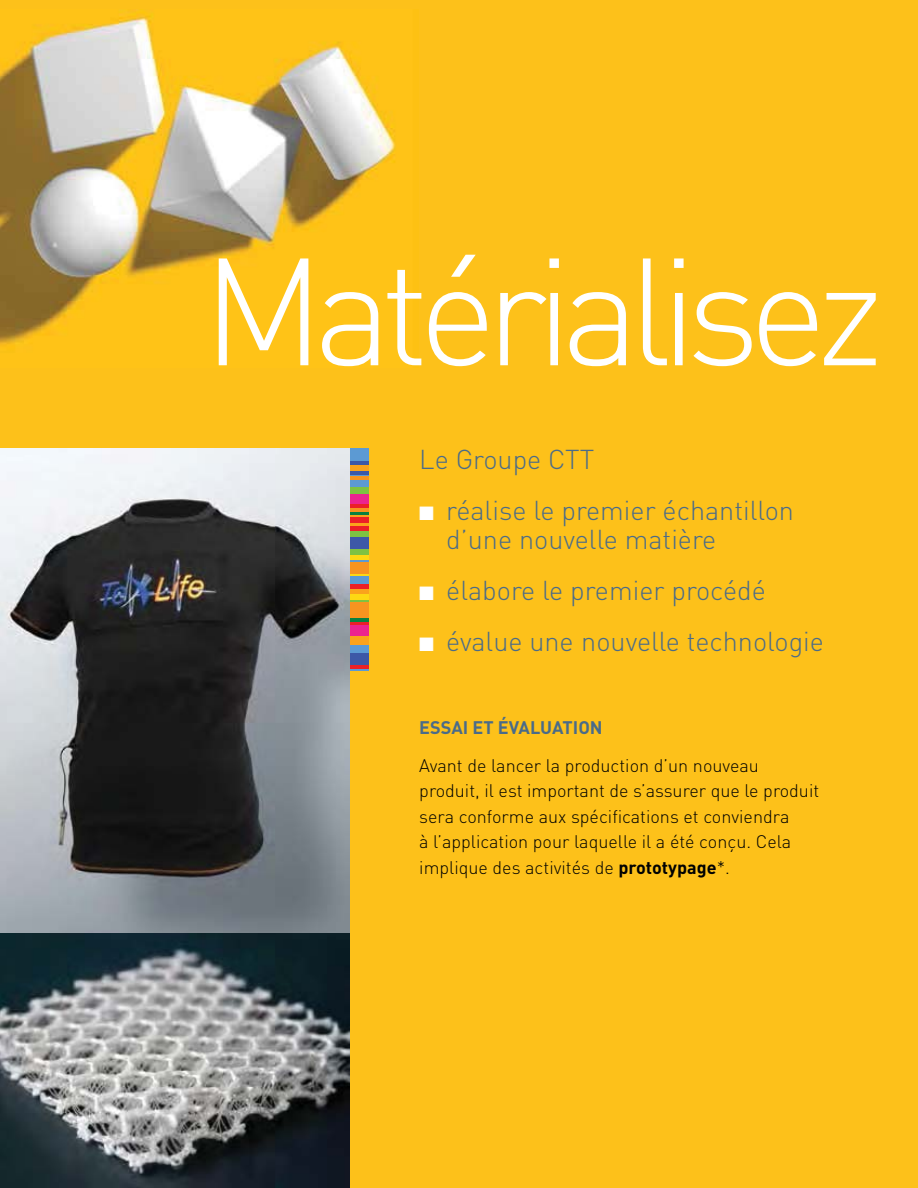
<style>
.page{position:relative;width:918px;height:1188px;background:#fdc11a}
.page>*{position:absolute;margin:0;border:0;box-sizing:border-box;transform-origin:0 0}
.t1{font:300 150px "DIN";letter-spacing:-.075em;color:#fff}
.t2{font:300 27px/51px "DIN";color:#4a6b89}
.t3{font:300 18px/25.5px "DIN";color:#010202}
.t4{font:700 18px "DIN";color:#4a6b89}
.s1{font-weight:700}
</style>
<div class="page">
<img style="left:0;top:9px;width:396px;height:335px">
<div style="left:349px;top:448px;width:20px;height:223px;background:#f79420"></div>
<div style="left:349px;top:465px;width:20px;height:6px;background:#faa31c"></div>
<div style="left:349px;top:448px;width:20px;height:14px;background:#5c9ad3"></div>
<hr style="left:349px;top:474px;width:20px;height:2px;background:#5c9ad3">
<hr style="left:349px;top:462px;width:20px;height:3px;background:#3d58a7">
<hr style="left:349px;top:471px;width:20px;height:4px;background:#3d58a7">
<div style="left:349px;top:548px;width:20px;height:7px;background:#7ec242"></div>
<div style="left:349px;top:555px;width:20px;height:6px;background:#fdd813"></div>
<hr style="left:349px;top:560px;width:20px;height:2px;background:#5c9ad3">
<hr style="left:349px;top:515px;width:20px;height:3px;background:#faa31c">
<hr style="left:349px;top:523px;width:20px;height:3px;background:#faa31c">
<div style="left:349px;top:518px;width:20px;height:5px;background:#ec2027"></div>
<div style="left:349px;top:526px;width:20px;height:6px;background:#ec2027"></div>
<hr style="left:349px;top:512px;width:20px;height:3px;background:#098040">
<div style="left:349px;top:531px;width:20px;height:8px;background:#7ec242"></div>
<div style="left:349px;top:537px;width:20px;height:11px;background:#3d58a7"></div>
<div style="left:349px;top:494px;width:20px;height:11px;background:#ec248f"></div>
<hr style="left:349px;top:504px;width:20px;height:4px;background:#ec2027">
<div style="left:349px;top:487px;width:20px;height:7px;background:#7ec242"></div>
<div style="left:349px;top:480px;width:20px;height:7px;background:#5c9ad3"></div>
<div style="left:349px;top:588px;width:20px;height:6px;background:#faa31c"></div>
<div style="left:349px;top:583px;width:20px;height:6px;background:#ec2027"></div>
<hr style="left:349px;top:600px;width:20px;height:2px;background:#7ec242">
<hr style="left:349px;top:574px;width:20px;height:3px;background:#fdd813">
<div style="left:349px;top:594px;width:20px;height:6px;background:#fdd813"></div>
<div style="left:349px;top:576px;width:20px;height:8px;background:#5c9ad3"></div>
<div style="left:349px;top:636px;width:20px;height:10px;background:#faa31c"></div>
<div style="left:349px;top:621px;width:20px;height:5px;background:#ec2027"></div>
<div style="left:349px;top:664px;width:20px;height:6px;background:#ec2027"></div>
<hr style="left:349px;top:618px;width:20px;height:3px;background:#098040">
<div style="left:349px;top:625px;width:20px;height:11px;background:#ec248f"></div>
<div style="left:349px;top:646px;width:20px;height:7px;background:#5c9ad3"></div>
<hr style="left:349px;top:669px;width:20px;height:2px;background:#5c9ad3">
<div style="left:349px;top:653px;width:20px;height:11px;background:#3d58a7"></div>
<img style="left:0;top:448px;width:349px;height:740px">
<h1 class="t1" style="left:202px;top:258px;width:683px">Matérialisez</h1>
<h2 class="t2" style="left:446px;top:437px;width:349px;text-indent:-27px">Le Groupe CTT<br>réalise le premier échantillon</h2>
<h2 class="t2" style="left:446px;top:517px;width:379px">d’une nouvelle matière<br>élabore le premier procédé évalue une nouvelle technologie</h2>
<p class="t4" style="left:419px;top:721px;width:185px">ESSAI ET ÉVALUATION</p>
<p class="t3" style="left:419px;top:755px;width:401px">Avant de lancer la production d’un nouveau produit, il est important de s’assurer que le produit sera conforme aux spécifications et conviendra<br>à l’application pour laquelle il a été conçu. Cela implique des activités de <span class="s1">prototypage</span>*.</p>
</div>
